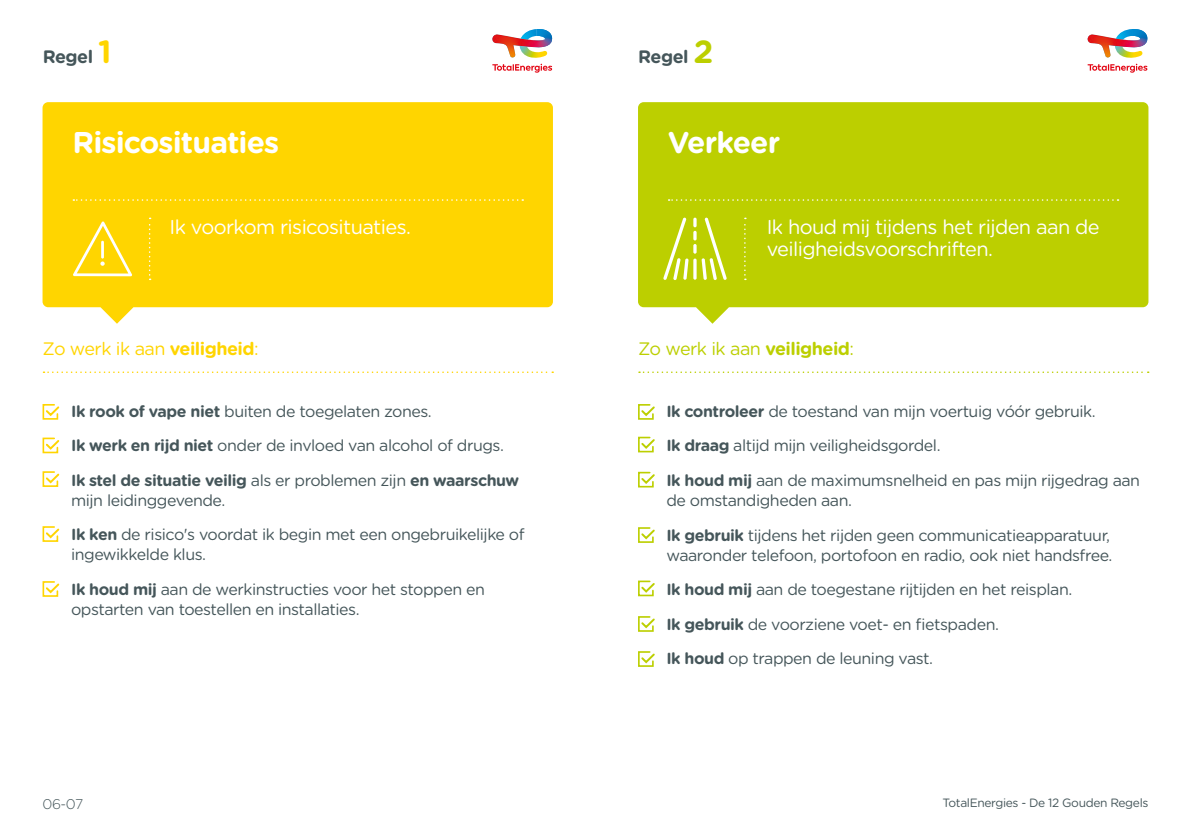
<style>
.page{position:relative;width:1191px;height:840px;background:#fff}
.page>*{position:absolute;margin:0;border:0;box-sizing:border-box;transform-origin:0 0}
.t1{font:700 32px "Gotham Rounded";color:#ffd500}
.t2{font:700 32px "Gotham Rounded";color:#bccf00}
.t3{font:700 30px "Gotham Rounded";letter-spacing:-.03em;color:#fff}
.t4{font:20px/22px "Gotham Rounded";letter-spacing:-.03em;color:#fff}
.t5{font:18px "Gotham Rounded";letter-spacing:-.03em;color:#bccf00}
.t6{font:18px "Gotham Rounded";letter-spacing:-.03em;color:#ffd500}
.t7{font:700 18px "Gotham Rounded";letter-spacing:-.03em;color:#45565a}
.t8{font:16px/20px "Gotham Rounded";letter-spacing:-.03em;color:#45565a}
.t9{font:300 14px "Gotham Rounded";color:#45565a}
.t10{font:12px "Gotham Rounded";letter-spacing:-.03em;color:#45565a}
.s1{font-weight:700}
</style>
<div class="page">
<svg style="left:639px;top:371px;width:509px;height:2px"></svg>
<svg style="left:638px;top:404px;width:17px;height:16px"></svg>
<svg style="left:638px;top:436px;width:17px;height:17px"></svg>
<svg style="left:638px;top:471px;width:17px;height:17px"></svg>
<svg style="left:638px;top:527px;width:17px;height:16px"></svg>
<svg style="left:638px;top:580px;width:17px;height:16px"></svg>
<svg style="left:638px;top:616px;width:17px;height:16px"></svg>
<svg style="left:638px;top:651px;width:17px;height:16px"></svg>
<svg style="left:638px;top:102px;width:510px;height:221px;fill:#bccf00"></svg>
<svg style="left:668px;top:199px;width:450px;height:2px"></svg>
<svg style="left:744px;top:217px;width:2px;height:63px"></svg>
<svg style="left:663px;top:217px;width:64px;height:63px"></svg>
<svg style="left:492px;top:64px;width:60px;height:9px"></svg>
<img style="left:492px;top:29px;width:60px;height:29px">
<svg style="left:1087px;top:64px;width:60px;height:9px"></svg>
<img style="left:1087px;top:29px;width:60px;height:29px">
<svg style="left:43px;top:102px;width:510px;height:221px;fill:#ffd500"></svg>
<svg style="left:43px;top:371px;width:510px;height:2px"></svg>
<svg style="left:42px;top:404px;width:18px;height:16px"></svg>
<svg style="left:42px;top:437px;width:18px;height:17px"></svg>
<svg style="left:42px;top:471px;width:18px;height:16px"></svg>
<svg style="left:42px;top:526px;width:18px;height:16px"></svg>
<svg style="left:42px;top:581px;width:18px;height:16px"></svg>
<svg style="left:73px;top:199px;width:450px;height:2px"></svg>
<svg style="left:149px;top:217px;width:2px;height:63px"></svg>
<svg style="left:73px;top:221px;width:59px;height:55px"></svg>
<p class="t7" style="left:43px;top:43px;width:52px">Regel</p>
<p class="t1" style="left:98px;top:28px;width:15px">1</p>
<p class="t7" style="left:638px;top:43px;width:52px">Regel</p>
<p class="t2" style="left:693px;top:28px;width:21px">2</p>
<p class="t3" style="left:73px;top:121px;width:208px">Risicosituaties</p>
<p class="t3" style="left:668px;top:121px;width:114px">Verkeer</p>
<p class="t4" style="left:169px;top:214px;width:243px">Ik voorkom risicosituaties.</p>
<p class="t4" style="left:766px;top:214px;width:334px">Ik houd mij tijdens het rijden aan de veiligheidsvoorschriften.</p>
<p class="t6" style="left:43px;top:336px;width:218px">Zo werk ik aan <span class="s1">veiligheid</span>:</p>
<p class="t5" style="left:638px;top:336px;width:218px">Zo werk ik aan <span class="s1">veiligheid</span>:</p>
<p class="t8" style="left:71px;top:400px;width:362px"><span class="s1">Ik rook of vape niet</span> buiten de toegelaten zones.</p>
<p class="t8" style="left:71px;top:434px;width:434px"><span class="s1">Ik werk en rijd niet</span> onder de invloed van alcohol of drugs.</p>
<p class="t8" style="left:71px;top:469px;width:449px"><span class="s1">Ik stel de situatie veilig</span> als er problemen zijn <span class="s1">en waarschuw </span>mijn leidinggevende.</p>
<p class="t8" style="left:71px;top:523px;width:455px"><span class="s1">Ik ken</span> de risico's voordat ik begin met een ongebruikelijke of ingewikkelde klus.</p>
<p class="t8" style="left:71px;top:578px;width:415px"><span class="s1">Ik houd mij</span> aan de werkinstructies voor het stoppen en opstarten van toestellen en installaties.</p>
<p class="t8" style="left:666px;top:400px;width:431px"><span class="s1">Ik controleer</span> de toestand van mijn voertuig vóór gebruik.</p>
<p class="t8" style="left:666px;top:435px;width:276px"><span class="s1">Ik draag</span> altijd mijn veiligheidsgordel.</p>
<p class="t8" style="left:666px;top:469px;width:475px"><span class="s1">Ik houd mij</span> aan de maximumsnelheid en pas mijn rijgedrag aan de omstandigheden aan.</p>
<p class="t8" style="left:666px;top:524px;width:447px"><span class="s1">Ik gebruik</span> tijdens het rijden geen communicatieapparatuur, waaronder telefoon, portofoon en radio, ook niet handsfree.</p>
<p class="t8" style="left:666px;top:578px;width:407px"><span class="s1">Ik houd mij</span> aan de toegestane rijtijden en het reisplan.</p>
<p class="t8" style="left:666px;top:613px;width:334px"><span class="s1">Ik gebruik</span> de voorziene voet- en fietspaden.</p>
<p class="t8" style="left:666px;top:647px;width:268px"><span class="s1">Ik houd</span> op trappen de leuning vast.</p>
<p class="t9" style="left:43px;top:793px;width:42px">06-07</p>
<p class="t10" style="left:942px;top:794px;width:207px">TotalEnergies - De 12 Gouden Regels</p>
</div>
